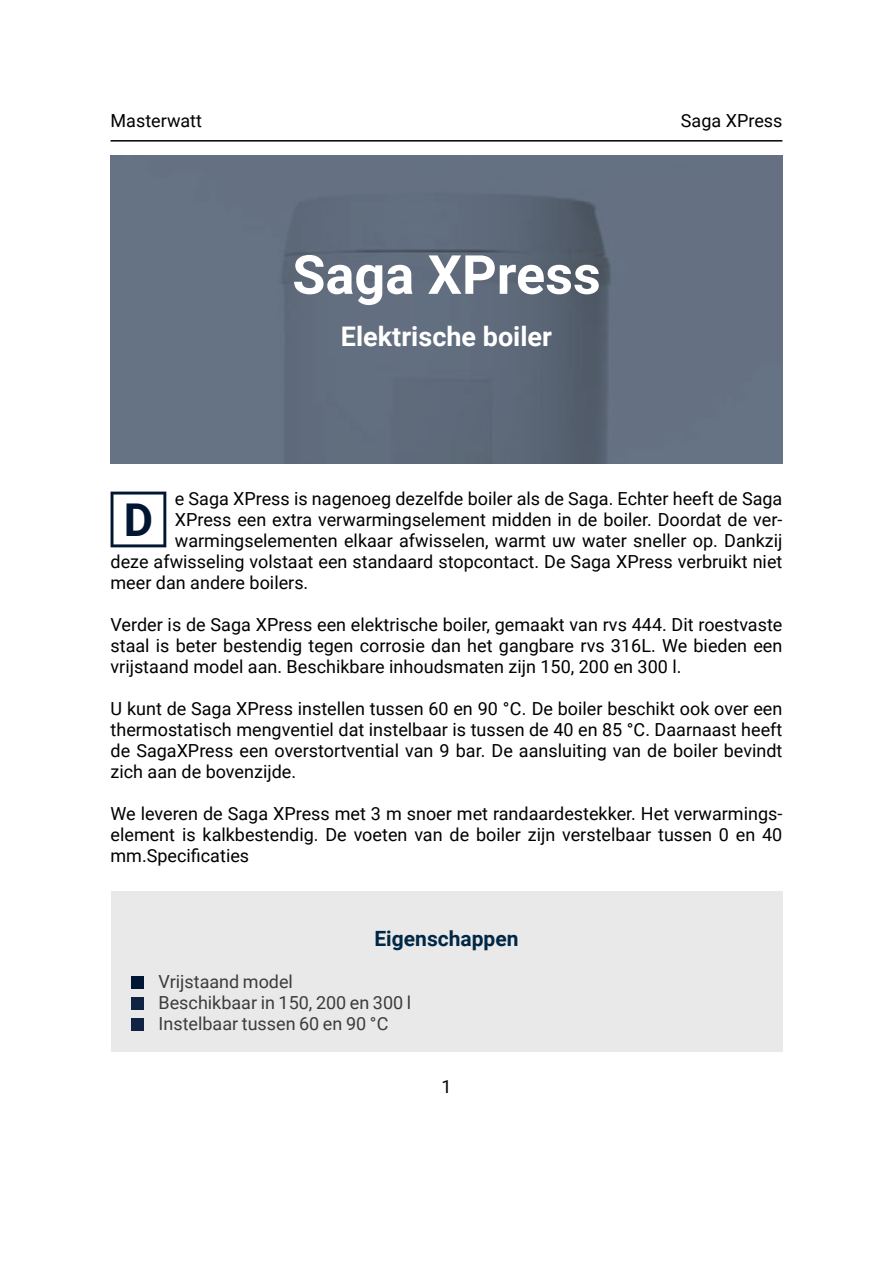
<style>
.page{position:relative;width:893px;height:1263px;background:#fff}
.page>*{position:absolute;margin:0;border:0;box-sizing:border-box;transform-origin:0 0}
.t1{font:700 54px "Roboto";color:#fff}
.t2{font:700 45.3px "Roboto";color:#001633}
.t3{font:700 27px "Roboto";color:#fff}
.t4{font:700 21px "Roboto";color:#002745}
.t5{font:18px/21px "Roboto";color:#000;text-align:justify}
.t6{font:18px/21px "Roboto";color:#3c3c3b}
</style>
<div class="page">
<hr style="left:111px;top:140px;width:671px;height:2px;background:#000">
<div style="left:98px;top:144px;width:696px;height:321px;background:#001633;opacity:.6"></div>
<svg style="left:111px;top:492px;width:55px;height:55px"></svg>
<div style="left:111px;top:891px;width:671px;height:160px;background:#e9e9e9"></div>
<div style="left:132px;top:976px;width:12px;height:12px;background:#001633"></div>
<div style="left:132px;top:997px;width:12px;height:12px;background:#112342"></div>
<div style="left:132px;top:1018px;width:12px;height:12px;background:#112342"></div>
<p class="t5" style="left:111px;top:110px;width:93px">Masterwatt</p>
<p class="t5" style="left:681px;top:110px;width:103px">Saga XPress</p>
<h1 class="t1" style="left:292px;top:237px;width:310px">Saga XPress</h1>
<h3 class="t3" style="left:341px;top:318px;width:213px">Elektrische boiler</h3>
<p class="t5" style="left:175px;top:488px;width:609px">e Saga XPress is nagenoeg dezelfde boiler als de Saga. Echter heeft de Saga</p>
<p class="t5" style="left:175px;top:509px;width:609px">XPress een extra verwarmingselement midden in de boiler. Doordat de ver-</p>
<p class="t5" style="left:175px;top:530px;width:609px">warmingselementen elkaar afwisselen, warmt uw water sneller op. Dankzij</p>
<p class="t5" style="left:111px;top:551px;width:673px">deze afwisseling volstaat een standaard stopcontact. De Saga XPress verbruikt niet</p>
<p class="t5" style="left:111px;top:572px;width:199px">meer dan andere boilers.</p>
<p class="t5" style="left:111px;top:614px;width:673px">Verder is de Saga XPress een elektrische boiler, gemaakt van rvs 444. Dit roestvaste staal is beter bestendig tegen corrosie dan het gangbare rvs 316L. We bieden een vrijstaand model aan. Beschikbare inhoudsmaten zijn 150, 200 en 300 l.</p>
<p class="t5" style="left:111px;top:698px;width:673px">U kunt de Saga XPress instellen tussen 60 en 90 °C. De boiler beschikt ook over een thermostatisch mengventiel dat instelbaar is tussen de 40 en 85 °C. Daarnaast heeft de SagaXPress een overstortvential van 9 bar. De aansluiting van de boiler bevindt zich aan de bovenzijde.</p>
<p class="t5" style="left:111px;top:803px;width:673px">We leveren de Saga XPress met 3 m snoer met randaardestekker. Het verwarmings&shy;element is kalkbestendig. De voeten van de boiler zijn verstelbaar tussen 0 en 40 mm.Specificaties</p>
<h2 class="t2" style="left:124px;top:488px;width:31px">D</h2>
<p class="t4" style="left:374px;top:924px;width:146px">Eigenschappen</p>
<p class="t6" style="left:159px;top:971px;width:254px">Vrijstaand model<br>Beschikbaar in 150, 200 en 300 l<br>Instelbaar tussen 60 en 90 °C</p>
<p class="t5" style="left:441px;top:1076px;width:12px">1</p>
</div>
